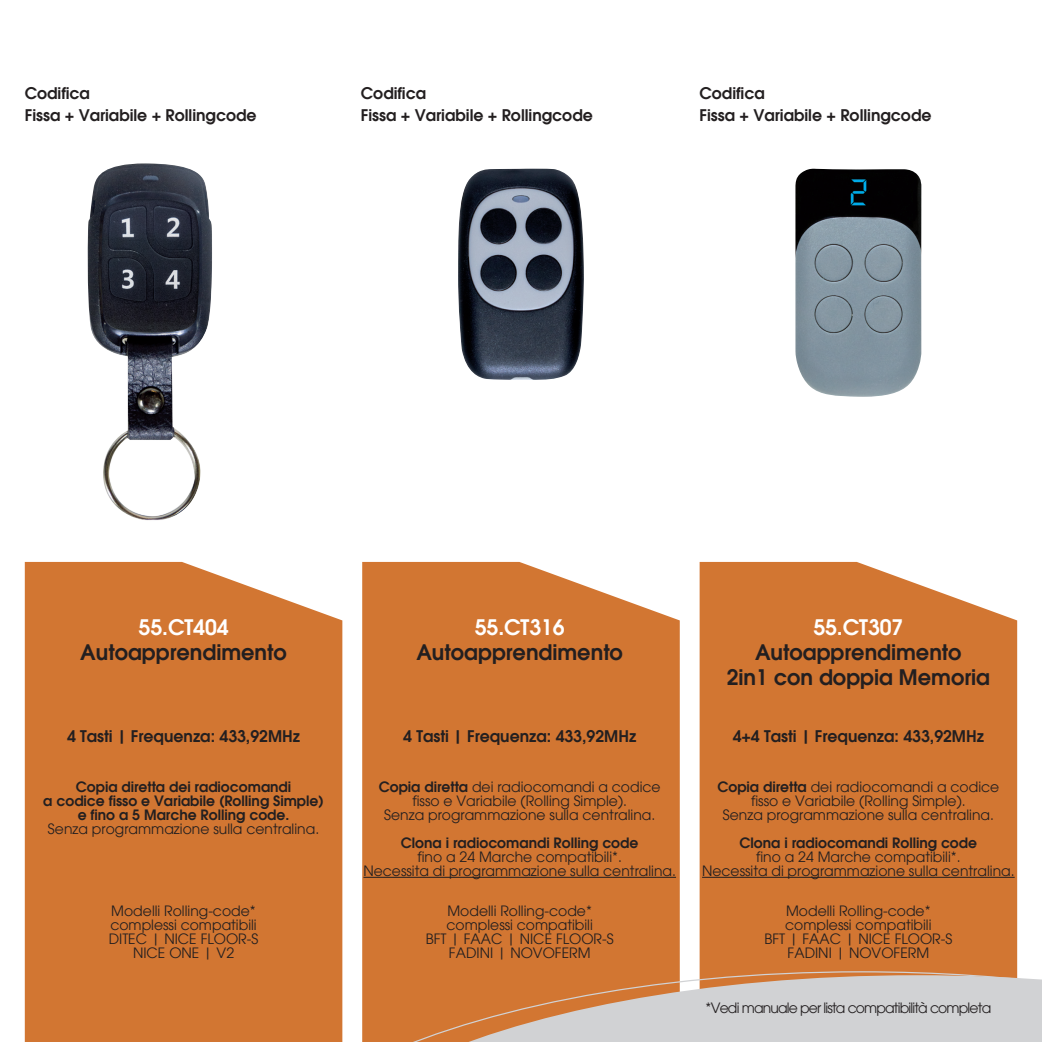
<style>
.page{position:relative;width:1042px;height:1042px;background:#fff}
.page>*{position:absolute;margin:0;border:0;box-sizing:border-box;transform-origin:0 0}
.t1{font:600 21px/25.2px "Avant Garde";color:#231f20;text-align:center}
.t2{font:600 21px "Avant Garde";color:#fff}
.t3{font:600 15.75px "Avant Garde";color:#231f20}
.t4{font:14px/14px "Avant Garde";color:#231f20;text-align:center}
.t5{font:600 14px/14px "Avant Garde";color:#231f20;text-align:center}
.t6{font:14px "Avant Garde";letter-spacing:-.06em;color:#231f20}
.s1{font-weight:600}
</style>
<div class="page">
<div style="left:25px;top:562px;width:317px;height:480px;background:#d27632"></div>
<div style="left:362px;top:562px;width:318px;height:408px;background:#d27632"></div>
<div style="left:699px;top:562px;width:318px;height:408px;background:#d27632"></div>
<img style="left:87px;top:163px;width:125px;height:357px">
<svg style="left:362px;top:970px;width:656px;height:72px;background:#d27c3c"></svg>
<svg style="left:398px;top:974px;width:644px;height:68px;background:#d1b4a0"></svg>
<hr style="left:363px;top:877px;width:313px;height:1px;background:#231f20">
<hr style="left:702px;top:877px;width:312px;height:1px;background:#231f20">
<img style="left:458px;top:169px;width:126px;height:211px">
<img style="left:795px;top:169px;width:126px;height:228px">
<p class="t3" style="left:25px;top:83px;width:67px">Codifica</p>
<p class="t3" style="left:25px;top:105px;width:233px">Fissa + Variabile + Rollingcode</p>
<p class="t3" style="left:361px;top:83px;width:67px">Codifica</p>
<p class="t3" style="left:361px;top:105px;width:233px">Fissa + Variabile + Rollingcode</p>
<p class="t3" style="left:699px;top:83px;width:67px">Codifica</p>
<p class="t3" style="left:699px;top:105px;width:233px">Fissa + Variabile + Rollingcode</p>
<h1 class="t2" style="left:139px;top:613px;width:91px">55.CT404</h1>
<h1 class="t1" style="left:80px;top:639px;width:208px">Autoapprendimento</h1>
<p class="t3" style="left:67px;top:726px;width:235px">4 Tasti | Frequenza: 433,92MHz</p>
<p class="t5" style="left:43px;top:779px;width:282px">Copia diretta dei radiocomandi<br>a codice fisso e Variabile (Rolling Simple) e fino a 5 Marche Rolling code.</p>
<p class="t4" style="left:48px;top:822px;width:273px">Senza programmazione sulla centralina.</p>
<p class="t4" style="left:109px;top:904px;width:151px">Modelli Rolling-code* complessi compatibili<br>DITEC | NICE FLOOR-S<br>NICE ONE | V2</p>
<h1 class="t2" style="left:475px;top:613px;width:91px">55.CT316</h1>
<h1 class="t1" style="left:416px;top:639px;width:208px">Autoapprendimento</h1>
<p class="t3" style="left:403px;top:726px;width:235px">4 Tasti | Frequenza: 433,92MHz</p>
<p class="t4" style="left:379px;top:780px;width:283px"><span class="s1">Copia diretta</span> dei radiocomandi a codice fisso e Variabile (Rolling Simple).<br>Senza programmazione sulla centralina.</p>
<p class="t5" style="left:401px;top:835px;width:239px">Clona i radiocomandi Rolling code</p>
<p class="t4" style="left:363px;top:850px;width:314px">fino a 24 Marche compatibili*.<br>Necessita di programmazione sulla centralina.</p>
<p class="t4" style="left:426px;top:904px;width:190px">Modelli Rolling-code* complessi compatibili<br>BFT | FAAC | NICE FLOOR-S<br>FADINI | NOVOFERM</p>
<h1 class="t2" style="left:813px;top:613px;width:91px">55.CT307</h1>
<h1 class="t1" style="left:727px;top:639px;width:265px">Autoapprendimento<br>2in1 con doppia Memoria</h1>
<p class="t3" style="left:733px;top:726px;width:253px">4+4 Tasti | Frequenza: 433,92MHz</p>
<p class="t4" style="left:717px;top:780px;width:283px"><span class="s1">Copia diretta</span> dei radiocomandi a codice fisso e Variabile (Rolling Simple).<br>Senza programmazione sulla centralina.</p>
<p class="t5" style="left:739px;top:835px;width:239px">Clona i radiocomandi Rolling code</p>
<p class="t4" style="left:702px;top:850px;width:314px">fino a 24 Marche compatibili*.<br>Necessita di programmazione sulla centralina.</p>
<p class="t4" style="left:764px;top:904px;width:190px">Modelli Rolling-code* complessi compatibili<br>BFT | FAAC | NICE FLOOR-S<br>FADINI | NOVOFERM</p>
<p class="t6" style="left:705px;top:999px;width:287px">*Vedi manuale per lista compatibilità completa</p>
</div>
